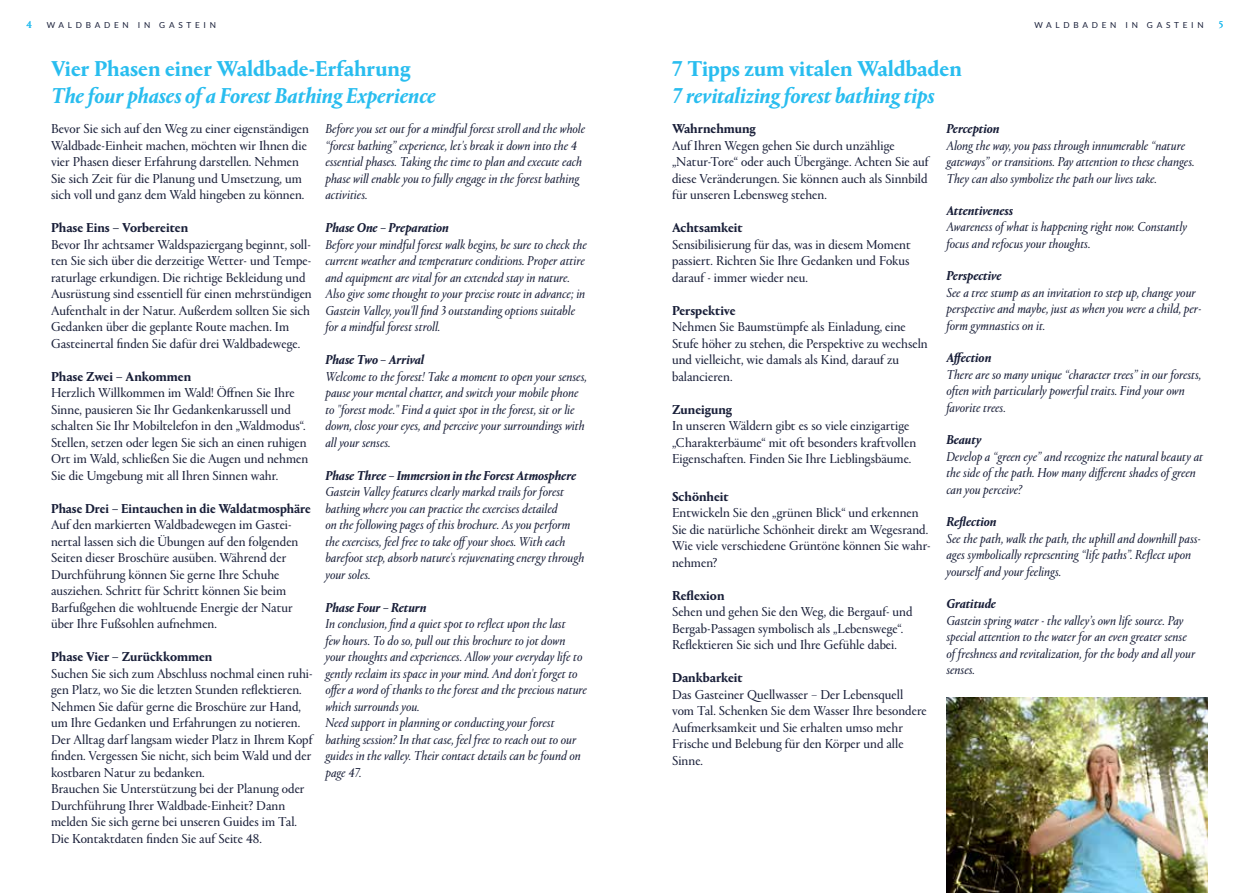
<style>
.page{position:relative;width:1259px;height:893px;background:#fff}
.page>*{position:absolute;margin:0;border:0;box-sizing:border-box;transform-origin:0 0}
.t1{font:italic 700 22.5px "Portrait LF";color:#29bdef}
.t2{font:700 22.5px "Portrait LF";color:#29bdef}
.t3{font:13.5px/16.5px "Portrait LF";color:#181e38}
.t4{font:italic 13.5px/16.5px "Portrait LF";color:#181e38}
.t5{font:700 13.5px "Portrait LF";color:#181e38}
.t6{font:italic 700 13.5px "Portrait LF";color:#181e38}
.t7{font:10.5px "Portrait Text LF";color:#29bdef}
.t8{font:8.25px "Lato";letter-spacing:.45em;color:#181e38}
</style>
<div class="page">
<img style="left:946px;top:697px;width:262px;height:196px">
<p class="t7" style="left:27px;top:17px;width:7px">4</p>
<p class="t8" style="left:47px;top:20px;width:171px">WALDBADEN IN GASTEIN</p>
<p class="t8" style="left:1034px;top:20px;width:171px">WALDBADEN IN GASTEIN</p>
<p class="t7" style="left:1218px;top:17px;width:6px">5</p>
<h1 class="t2" style="left:51px;top:53px;width:361px">Vier Phasen einer Waldbade-Erfahrung</h1>
<h1 class="t1" style="left:51px;top:80px;width:386px">The four phases of a Forest Bathing Experience</h1>
<p class="t3" style="left:51px;top:120px;width:259px">Bevor Sie sich auf den Weg zu einer eigenständigen Waldbade-Einheit machen, möchten wir Ihnen die vier Phasen dieser Erfahrung darstellen. Nehmen Sie sich Zeit für die Planung und Umsetzung, um sich voll und ganz dem Wald hingeben zu können.</p>
<p class="t5" style="left:51px;top:218px;width:139px">Phase Eins – Vorbereiten</p>
<p class="t3" style="left:51px;top:236px;width:262px">Bevor Ihr achtsamer Waldspaziergang beginnt, soll&shy;ten Sie sich über die derzeitige Wetter- und Tempe&shy;raturlage erkundigen. Die richtige Bekleidung und Ausrüstung sind essentiell für einen mehrstündigen Aufenthalt in der Natur. Außerdem sollten Sie sich Gedanken über die geplante Route machen. Im Gasteinertal finden Sie dafür drei Waldbadewege.</p>
<p class="t5" style="left:51px;top:367px;width:142px">Phase Zwei – Ankommen</p>
<p class="t3" style="left:51px;top:384px;width:259px">Herzlich Willkommen im Wald! Öffnen Sie Ihre Sinne, pausieren Sie Ihr Gedankenkarussell und schalten Sie Ihr Mobiltelefon in den „Waldmodus“.<br>Stellen, setzen oder legen Sie sich an einen ruhigen Ort im Wald, schließen Sie die Augen und nehmen Sie die Umgebung mit all Ihren Sinnen wahr.</p>
<p class="t5" style="left:51px;top:499px;width:261px">Phase Drei – Eintauchen in die Waldatmosphäre</p>
<p class="t3" style="left:51px;top:516px;width:249px">Auf den markierten Waldbadewegen im Gastei&shy;nertal lassen sich die Übungen auf den folgenden Seiten dieser Broschüre ausüben. Während der Durchführung können Sie gerne Ihre Schuhe ausziehen. Schritt für Schritt können Sie beim Barfußgehen die wohltuende Energie der Natur über Ihre Fußsohlen aufnehmen.</p>
<p class="t5" style="left:51px;top:647px;width:163px">Phase Vier – Zurückkommen</p>
<p class="t3" style="left:51px;top:665px;width:263px">Suchen Sie sich zum Abschluss nochmal einen ruhi&shy;gen Platz, wo Sie die letzten Stunden reflektieren.<br>Nehmen Sie dafür gerne die Broschüre zur Hand, um Ihre Gedanken und Erfahrungen zu notieren.<br>Der Alltag darf langsam wieder Platz in Ihrem Kopf finden. Vergessen Sie nicht, sich beim Wald und der kostbaren Natur zu bedanken.<br>Brauchen Sie Unterstützung bei der Planung oder Durchführung Ihrer Waldbade-Einheit? Dann melden Sie sich gerne bei unseren Guides im Tal.<br>Die Kontaktdaten finden Sie auf Seite 48.</p>
<h1 class="t2" style="left:672px;top:53px;width:291px">7 Tipps zum vitalen Waldbaden</h1>
<h1 class="t1" style="left:672px;top:79px;width:264px">7 revitalizing forest bathing tips</h1>
<p class="t5" style="left:672px;top:119px;width:86px">Wahrnehmung</p>
<p class="t3" style="left:672px;top:137px;width:258px">Auf Ihren Wegen gehen Sie durch unzählige „Natur-Tore“ oder auch Übergänge. Achten Sie auf diese Veränderungen. Sie können auch als Sinnbild für unseren Lebensweg stehen.</p>
<p class="t5" style="left:672px;top:218px;width:72px">Achtsamkeit</p>
<p class="t3" style="left:672px;top:236px;width:240px;text-align:justify">Sensibilisierung für das, was in diesem Moment passiert. Richten Sie Ihre Gedanken und Fokus darauf - immer wieder neu.</p>
<p class="t5" style="left:672px;top:301px;width:65px">Perspektive</p>
<p class="t3" style="left:672px;top:318px;width:257px">Nehmen Sie Baumstümpfe als Einladung, eine Stufe höher zu stehen, die Perspektive zu wechseln und vielleicht, wie damals als Kind, darauf zu balancieren.</p>
<p class="t5" style="left:672px;top:400px;width:62px">Zuneigung</p>
<p class="t3" style="left:672px;top:417px;width:246px">In unseren Wäldern gibt es so viele einzigartige „Charakterbäume“ mit oft besonders kraftvollen<br>Eigenschaften. Finden Sie Ihre Lieblingsbäume.</p>
<p class="t5" style="left:672px;top:487px;width:58px">Schönheit</p>
<p class="t3" style="left:672px;top:504px;width:260px">Entwickeln Sie den „grünen Blick“ und erkennen Sie die natürliche Schönheit direkt am Wegesrand.<br>Wie viele verschiedene Grüntöne können Sie wahr&shy;nehmen?</p>
<p class="t5" style="left:672px;top:586px;width:54px">Reflexion</p>
<p class="t3" style="left:672px;top:603px;width:242px">Sehen und gehen Sie den Weg, die Bergauf- und<br>Bergab-Passagen symbolisch als „Lebenswege“.<br>Reflektieren Sie sich und Ihre Gefühle dabei.</p>
<p class="t5" style="left:672px;top:669px;width:72px">Dankbarkeit</p>
<p class="t3" style="left:672px;top:686px;width:256px">Das Gasteiner Quellwasser – Der Lebensquell vom Tal. Schenken Sie dem Wasser Ihre besondere Aufmerksamkeit und Sie erhalten umso mehr Frische und Belebung für den Körper und alle Sinne.</p>
<p class="t4" style="left:325px;top:120px;width:261px">Before you set out for a mindful forest stroll and the whole “forest bathing” experience, let's break it down into the 4 essential phases. Taking the time to plan and execute each phase will enable you to fully engage in the forest bathing activities.</p>
<p class="t6" style="left:325px;top:218px;width:125px">Phase One – Preparation</p>
<p class="t4" style="left:325px;top:236px;width:263px">Before your mindful forest walk begins, be sure to check the current weather and temperature conditions. Proper attire and equipment are vital for an extended stay in nature.<br>Also give some thought to your precise route in advance; in Gastein Valley, you'll find 3 outstanding options suitable for a mindful forest stroll.</p>
<p class="t6" style="left:325px;top:350px;width:100px">Phase Two – Arrival</p>
<p class="t4" style="left:325px;top:368px;width:263px">Welcome to the forest! Take a moment to open your senses, pause your mental chatter, and switch your mobile phone to "forest mode." Find a quiet spot in the forest, sit or lie down, close your eyes, and perceive your surroundings with all your senses.</p>
<p class="t6" style="left:325px;top:466px;width:252px">Phase Three – Immersion in the Forest Atmosphere</p>
<p class="t4" style="left:325px;top:483px;width:260px">Gastein Valley features clearly marked trails for forest bathing where you can practice the exercises detailed<br>on the following pages of this brochure. As you perform the exercises, feel free to take offyour shoes. With each barefoot step, absorb nature's rejuvenating energy through your soles.</p>
<p class="t6" style="left:325px;top:598px;width:103px">Phase Four – Return</p>
<p class="t4" style="left:325px;top:615px;width:263px">In conclusion, find a quiet spot to reflect upon the last<br>few hours. To do so, pull out this brochure to jot down your thoughts and experiences. Allow your everyday life to gently reclaim its space in your mind. And don't forget to offer a word of thanks to the forest and the precious nature which surrounds you.<br>Need support in planning or conducting your forest bathing session? In that case, feel free to reach out to our guides in the valley. Their contact details can be found on page 47.</p>
<p class="t6" style="left:946px;top:119px;width:55px">Perception</p>
<p class="t4" style="left:946px;top:137px;width:250px">Along the way, you pass through innumerable “nature gateways” or transitions. Pay attention to these changes.<br>They can also symbolize the path our lives take.</p>
<p class="t6" style="left:946px;top:201px;width:68px">Attentiveness</p>
<p class="t4" style="left:946px;top:218px;width:242px">Awareness of what is happening right now. Constantly focus and refocus your thoughts.</p>
<p class="t6" style="left:946px;top:266px;width:57px">Perspective</p>
<p class="t4" style="left:946px;top:284px;width:257px">See a tree stump as an invitation to step up, change your perspective and maybe, just as when you were a child, per&shy;form gymnastics on it.</p>
<p class="t6" style="left:946px;top:348px;width:46px">Affection</p>
<p class="t4" style="left:946px;top:366px;width:256px">There are so many unique “character trees” in our forests, often with particularly powerful traits. Find your own favorite trees.</p>
<p class="t6" style="left:946px;top:430px;width:37px">Beauty</p>
<p class="t4" style="left:946px;top:448px;width:258px">Develop a “green eye” and recognize the natural beauty at the side of the path. How many different shades of green can you perceive?</p>
<p class="t6" style="left:946px;top:512px;width:52px">Reflection</p>
<p class="t4" style="left:946px;top:530px;width:256px">See the path, walk the path, the uphill and downhill pass&shy;ages symbolically representing “life paths”. Reflect upon yourself and your feelings.</p>
<p class="t6" style="left:946px;top:594px;width:51px">Gratitude</p>
<p class="t4" style="left:946px;top:612px;width:250px">Gastein spring water - the valley’s own life source. Pay special attention to the water for an even greater sense of freshness and revitalization, for the body and all your senses.</p>
</div>
